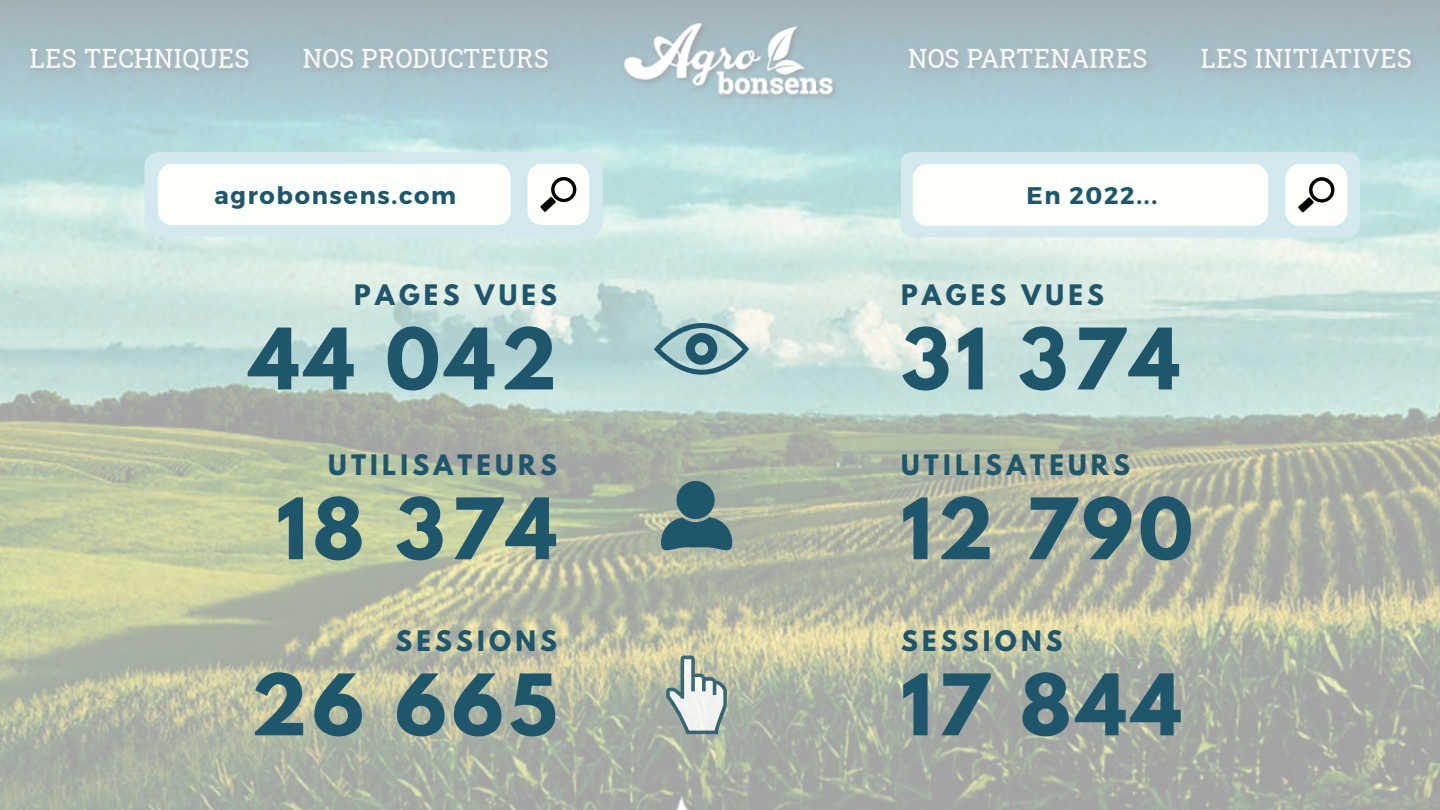
<style>
.page{position:relative;width:1440px;height:810px;background:#fff}
.page>*{position:absolute;margin:0;border:0;box-sizing:border-box;transform-origin:0 0}
.t1{font:700 75px "League Spartan";letter-spacing:.07em;color:#20566c}
.t2{font:700 25px "League Spartan";letter-spacing:.17em;color:#20566c}
.t3{font:700 24px "Montserrat";letter-spacing:.07em;color:#20566c}
</style>
<div class="page">
<img style="left:0;top:0;width:1440px;height:810px">
<svg style="left:666px;top:656px;width:61px;height:78px"></svg>
<svg style="left:654px;top:323px;width:95px;height:52px"></svg>
<svg style="left:661px;top:517px;width:71px;height:39px"></svg>
<div style="left:677px;top:481px;width:38px;height:38px;background:#20566c;border-radius:50%"></div>
<svg style="left:144px;top:152px;width:459px;height:85px"></svg>
<div style="left:158px;top:164px;width:353px;height:61px;background:#fcfff9;border-radius:14px"></div>
<svg style="left:901px;top:152px;width:458px;height:85px"></svg>
<div style="left:913px;top:164px;width:355px;height:62px;background:#fcfff9;border-radius:15px"></div>
<p class="t3" style="left:214px;top:180px;width:243px">agrobonsens.com</p>
<p class="t3" style="left:1026px;top:179px;width:132px">En 2022...</p>
<p class="t2" style="left:354px;top:283px;width:204px">PAGES VUES</p>
<p class="t2" style="left:901px;top:283px;width:204px">PAGES VUES</p>
<h1 class="t1" style="left:250px;top:322px;width:309px">44 042</h1>
<h1 class="t1" style="left:901px;top:322px;width:280px">31 374</h1>
<p class="t2" style="left:328px;top:453px;width:230px">UTILISATEURS</p>
<p class="t2" style="left:901px;top:453px;width:230px">UTILISATEURS</p>
<h1 class="t1" style="left:276px;top:492px;width:282px">18 374</h1>
<h1 class="t1" style="left:901px;top:492px;width:293px">12 790</h1>
<p class="t2" style="left:395px;top:629px;width:163px">SESSIONS</p>
<p class="t2" style="left:901px;top:629px;width:163px">SESSIONS</p>
<h1 class="t1" style="left:251px;top:668px;width:308px">26 665</h1>
<h1 class="t1" style="left:901px;top:668px;width:282px">17 844</h1>
</div>
